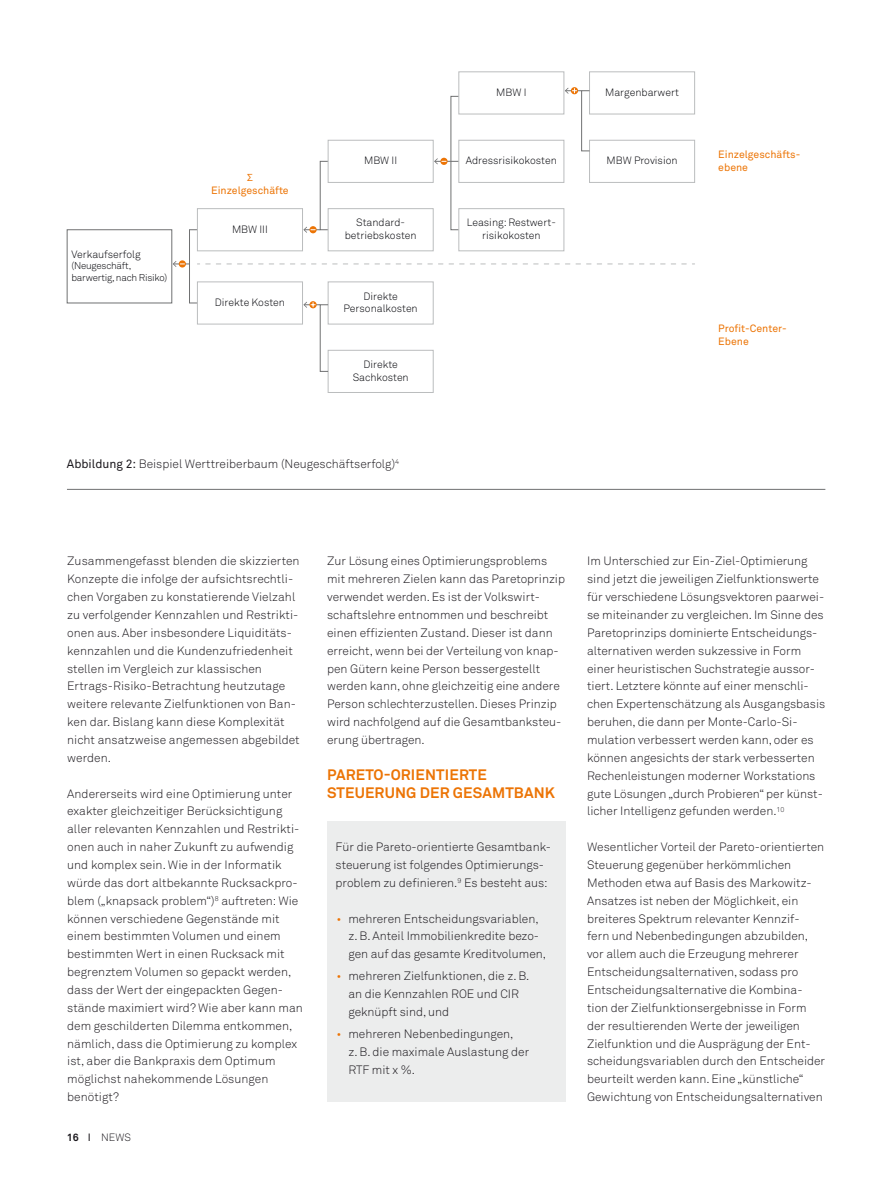
<style>
.page{position:relative;width:893px;height:1191px;background:#fff}
.page>*{position:absolute;margin:0;border:0;box-sizing:border-box;transform-origin:0 0}
.t1{font:700 15px/17.9px "Akkurat Std";letter-spacing:.01em;color:#ec7405}
.t2{font:300 12px/17.9px "Akkurat Std";color:#1a171c}
.t3{font:10.5px/12.6px "Akkurat Light Pro";color:#000207;text-align:center}
.t4{font:10.5px/12.6px "Akkurat Std";color:#ec7405}
.t5{font:300 10.5px "Akkurat Std";color:#1a171c}
.t6{font:10.5px "Myriad Pro";color:#ec7405}
.t7{font:9.75px/11.7px "Akkurat Light Pro";letter-spacing:-.02em;color:#000207}
.s1{font-weight:400}
.s2{font-weight:700}
.s3{color:#ec7405}
</style>
<div class="page">
<div style="left:189px;top:229px;width:9px;height:74px;border:1px solid #707172"></div>
<svg style="left:197px;top:71px;width:498px;height:322px"></svg>
<div style="left:67px;top:229px;width:105px;height:74px;border:1px solid #707172"></div>
<div style="left:458px;top:71px;width:106px;height:43px;border:1px solid #bbbdbe"></div>
<svg style="left:206px;top:263px;width:489px;height:1px"></svg>
<div style="left:581px;top:90px;width:9px;height:61px;border:1px solid #707172"></div>
<svg style="left:565px;top:88px;width:17px;height:6px"></svg>
<svg style="left:303px;top:158px;width:156px;height:75px"></svg>
<div style="left:320px;top:304px;width:8px;height:68px;border:1px solid #707172"></div>
<svg style="left:303px;top:302px;width:17px;height:6px"></svg>
<svg style="left:173px;top:261px;width:11px;height:6px"></svg>
<div style="left:327px;top:821px;width:239px;height:280px;background:#eceded"></div>
<hr style="left:67px;top:489px;width:758px;height:1px;background:#707172">
<p class="t3" style="left:71px;top:248px;width:71px">Verkaufserfolg</p>
<p class="t7" style="left:71px;top:260px;width:97px">(Neugeschäft, barwertig, nach Risiko)</p>
<p class="t6" style="left:247px;top:171px;width:7px">Σ</p>
<p class="t4" style="left:211px;top:184px;width:79px">Einzelgeschäfte</p>
<p class="t3" style="left:232px;top:223px;width:37px">MBW III</p>
<p class="t3" style="left:215px;top:296px;width:72px">Direkte Kosten</p>
<p class="t3" style="left:364px;top:155px;width:35px">MBW II</p>
<p class="t3" style="left:345px;top:217px;width:73px">Standard&shy;betriebskosten</p>
<p class="t3" style="left:344px;top:290px;width:76px">Direkte<br>Personalkosten</p>
<p class="t3" style="left:353px;top:358px;width:57px">Direkte<br>Sachkosten</p>
<p class="t2" style="left:67px;top:454px;width:334px"><span class="s1">Abbildung 2:</span> Beispiel Werttreiberbaum (Neugeschäftserfolg)<sup>4</sup></p>
<p class="t3" style="left:496px;top:86px;width:32px">MBW I</p>
<p class="t3" style="left:466px;top:155px;width:92px">Adressrisikokosten</p>
<p class="t3" style="left:467px;top:217px;width:91px">Leasing: Restwert&shy;risikokosten</p>
<p class="t3" style="left:605px;top:86px;width:75px">Margenbarwert</p>
<p class="t3" style="left:607px;top:155px;width:73px">MBW Provision</p>
<p class="t4" style="left:718px;top:148px;width:84px">Einzelgeschäfts&shy;ebene</p>
<p class="t4" style="left:718px;top:322px;width:70px">Pro t-Center-<br>Ebene</p>
<p class="t2" style="left:67px;top:552px;width:234px">Zusammengefasst blenden die skizzierten Konzepte die infolge der aufsichtsrechtli&shy;chen Vorgaben zu konstatierende Vielzahl zu verfolgender Kennzahlen und Restrikti&shy;onen aus. Aber insbesondere Liquiditäts&shy;kennzahlen und die Kundenzufriedenheit stellen im Vergleich zur klassischen Ertrags-Risiko-Betrachtung heutzutage weitere relevante Zielfunktionen von Ban&shy;ken dar. Bislang kann diese Komplexität nicht ansatzweise angemessen abgebildet werden.</p>
<p class="t2" style="left:67px;top:784px;width:237px">Andererseits wird eine Optimierung unter exakter gleichzeitiger Berücksichtigung aller relevanten Kennzahlen und Restrikti&shy;onen auch in naher Zukunft zu aufwendig und komplex sein. Wie in der Informatik würde das dort altbekannte Rucksackpro&shy;blem („knapsack problem“)<sup>8</sup> auftreten: Wie können verschiedene Gegenstände mit einem bestimmten Volumen und einem bestimmten Wert in einen Rucksack mit begrenztem Volumen so gepackt werden, dass der Wert der eingepackten Gegen&shy;stände maximiert wird? Wie aber kann man dem geschilderten Dilemma entkommen, nämlich, dass die Optimierung zu komplex ist, aber die Bankpraxis dem Optimum möglichst nahekommende Lösungen benötigt?</p>
<p class="t5" style="left:67px;top:1131px;width:66px"><span class="s2">16</span> <span class="s1">I</span> NEWS</p>
<p class="t2" style="left:327px;top:552px;width:239px">Zur Lösung eines Optimierungsproblems mit mehreren Zielen kann das Paretoprinzip verwendet werden. Es ist der Volkswirt&shy;schaftslehre entnommen und beschreibt einen effizienten Zustand. Dieser ist dann erreicht, wenn bei der Verteilung von knap&shy;pen Gütern keine Person bessergestellt werden kann, ohne gleichzeitig eine andere Person schlechterzustellen. Dieses Prinzip wird nachfolgend auf die Gesamtbanksteu&shy;erung übertragen.</p>
<p class="t1" style="left:327px;top:765px;width:229px">PARETO-ORIENTIERTE<br>STEUERUNG DER GESAMTBANK</p>
<p class="t2" style="left:336px;top:838px;width:217px">Für die Pareto-orientierte Gesamtbank&shy;steuerung ist folgendes Optimierungs&shy;problem zu definieren.<sup>9</sup> Es besteht aus:</p>
<p class="t2" style="left:348px;top:909px;width:199px;text-indent:-12px"><span class="s3">•</span> mehreren Entscheidungsvariablen, z. B. Anteil Immobilienkredite bezo&shy;gen auf das gesamte Kreditvolumen,</p>
<p class="t2" style="left:348px;top:967px;width:183px;text-indent:-12px"><span class="s3">•</span> mehreren Zielfunktionen, die z. B. an die Kennzahlen ROE und CIR geknüpft sind, und</p>
<p class="t2" style="left:348px;top:1025px;width:182px;text-indent:-12px"><span class="s3">•</span> mehreren Nebenbedingungen,<br>z. B. die maximale Auslastung der<br>RTF mit x %.</p>
<p class="t2" style="left:587px;top:552px;width:240px">Im Unterschied zur Ein-Ziel-Optimierung sind jetzt die jeweiligen Zielfunktionswerte für verschiedene Lösungsvektoren paarwei&shy;se miteinander zu vergleichen. Im Sinne des Paretoprinzips dominierte Entscheidungs&shy;alternativen werden sukzessive in Form einer heuristischen Suchstrategie aussor&shy;tiert. Letztere könnte auf einer menschli&shy;chen Expertenschätzung als Ausgangsbasis beruhen, die dann per Monte-Carlo-Si&shy;mulation verbessert werden kann, oder es können angesichts der stark verbesserten Rechenleistungen moderner Workstations gute Lösungen „durch Probieren“ per künst&shy;licher Intelligenz gefunden werden.<sup>10</sup></p>
<p class="t2" style="left:587px;top:838px;width:240px">Wesentlicher Vorteil der Pareto-orientierten Steuerung gegenüber herkömmlichen Methoden etwa auf Basis des Markowitz-Ansatzes ist neben der Möglichkeit, ein breiteres Spektrum relevanter Kennzif-<br>fern und Nebenbedingungen abzubilden, vor allem auch die Erzeugung mehrerer Entscheidungsalternativen, sodass pro Entscheidungsalternative die Kombina&shy;tion der Zielfunktionsergebnisse in Form der resultierenden Werte der jeweiligen Zielfunktion und die Ausprägung der Ent&shy;scheidungsvariablen durch den Entscheider beurteilt werden kann. Eine „künstliche“ Gewichtung von Entscheidungsalternativen</p>
</div>
